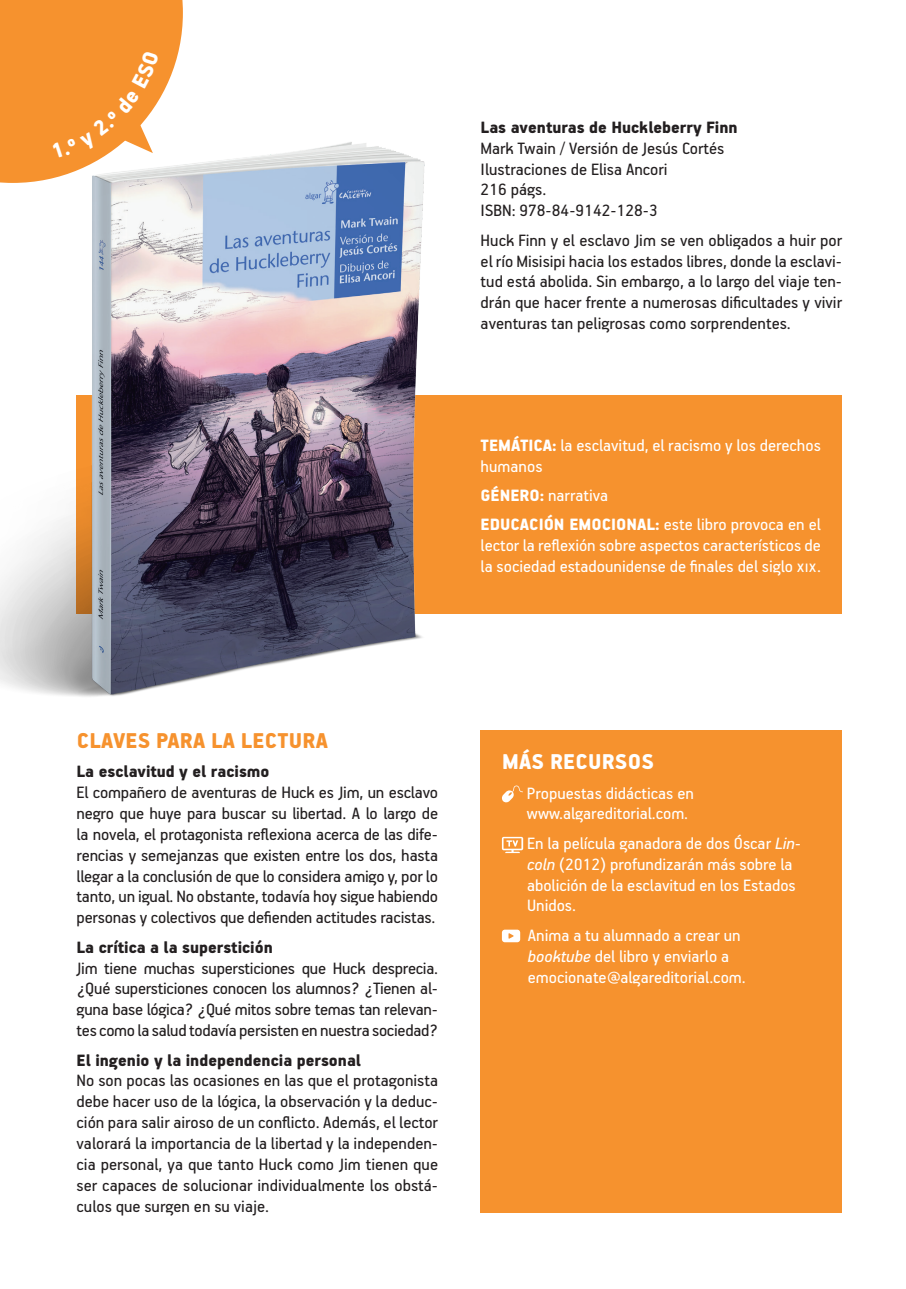
<style>
.page{position:relative;width:906px;height:1289px;background:#fff}
.page>*{position:absolute;margin:0;border:0;box-sizing:border-box;transform-origin:0 0}
.CLAVES_PARA_LA_LECTU{font:900 24px "PF Handbook Pro";letter-spacing:.01em;color:#f6922e}
.t1{font:900 24px "PF Handbook Pro";letter-spacing:.01em;color:#fff}
.Text{font:18.3px/20.9px "PF Handbook Pro";color:#231f20;text-align:justify}
.Temàtica__gènere{font:18.3px/20.9px "PF Handbook Pro";color:#fff}
.Sinopsi{font:18.3px/20.9px "PF Handbook Pro";color:#231f20;text-align:justify}
.Claus{font:900 18.3px "PF Handbook Pro";color:#231f20}
.Text-2{font:900 18.3px "PF Handbook Pro";color:#231f20}
.s1{font-weight:900}
.s2{font-style:italic}
</style>
<div class="page">
<div style="left:77px;top:395px;width:765px;height:218px;background:#f6922e"></div>
<div style="left:480px;top:730px;width:362px;height:482px;background:#f6922e"></div>
<img style="left:0;top:142px;width:460px;height:555px">
<svg style="left:502px;top:785px;width:21px;height:17px"></svg>
<svg style="left:502px;top:836px;width:21px;height:17px"></svg>
<svg style="left:502px;top:929px;width:18px;height:13px"></svg>
<svg style="left:0;top:0;width:183px;height:183px;background:#f6a451"></svg>
<p class="Text-2" style="left:480px;top:116px;width:258px">Las aventuras de Huckleberry Finn</p>
<p class="Text" style="left:480px;top:137px;width:245px">Mark Twain / Versión de Jesús Cortés</p>
<p class="Text" style="left:480px;top:158px;width:188px">Ilustraciones de Elisa Ancori</p>
<p class="Text" style="left:480px;top:179px;width:67px">216 págs.</p>
<p class="Text" style="left:480px;top:200px;width:179px">ISBN: 978-84-9142-128-3</p>
<p class="Sinopsi" style="left:480px;top:229px;width:363px">Huck Finn y el esclavo Jim se ven obligados a huir por el río Misisipi hacia los estados libres, donde la esclavi&shy;tud está abolida. Sin embargo, a lo largo del viaje ten&shy;drán que hacer frente a numerosas dificultades y vivir aventuras tan peligrosas como sorprendentes.</p>
<p class="Temàtica__gènere" style="left:480px;top:434px;width:342px"><span class="s1">TEMÁTICA:</span> la esclavitud, el racismo y los derechos humanos</p>
<p class="Temàtica__gènere" style="left:480px;top:484px;width:129px"><span class="s1">GÉNERO:</span> narrativa</p>
<p class="Temàtica__gènere" style="left:480px;top:514px;width:342px;text-align:justify"><span class="s1">EDUCACIÓN EMOCIONAL:</span> este libro provoca en el lector la reflexión sobre aspectos característicos de la sociedad estadounidense de finales del siglo xix.</p>
<p class="CLAVES_PARA_LA_LECTU" style="left:77px;top:726px;width:252px">CLAVES PARA LA LECTURA</p>
<p class="Claus" style="left:77px;top:760px;width:194px">La esclavitud y el racismo</p>
<p class="Text" style="left:77px;top:781px;width:363px">El compañero de aventuras de Huck es Jim, un esclavo negro que huye para buscar su libertad. A lo largo de la novela, el protagonista reflexiona acerca de las dife&shy;rencias y semejanzas que existen entre los dos, hasta llegar a la conclusión de que lo considera amigo y, por lo tanto, un igual. No obstante, todavía hoy sigue habiendo personas y colectivos que defienden actitudes racistas.</p>
<p class="Claus" style="left:77px;top:936px;width:198px">La crítica a la superstición</p>
<p class="Text" style="left:77px;top:956px;width:363px">Jim tiene muchas supersticiones que Huck desprecia. ¿Qué supersticiones conocen los alumnos? ¿Tienen al&shy;guna base lógica? ¿Qué mitos sobre temas tan relevan&shy;tes como la salud todavía persisten en nuestra sociedad?</p>
<p class="Claus" style="left:77px;top:1048px;width:286px">El ingenio y la independencia personal</p>
<p class="Text" style="left:77px;top:1069px;width:363px">No son pocas las ocasiones en las que el protagonista debe hacer uso de la lógica, la observación y la deduc&shy;ción para salir airoso de un conflicto. Además, el lector valorará la importancia de la libertad y la independen&shy;cia personal, ya que tanto Huck como Jim tienen que ser capaces de solucionar individualmente los obstá&shy;culos que surgen en su viaje.</p>
<h1 class="t1" style="left:502px;top:747px;width:153px">MÁS RECURSOS</h1>
<p class="Temàtica__gènere" style="left:527px;top:782px;width:168px">Propuestas didácticas en www.algareditorial.com.</p>
<p class="Temàtica__gènere" style="left:527px;top:832px;width:276px">En la película ganadora de dos Óscar <span class="s2">Lin&shy;coln</span> (2012) profundizarán más sobre la abolición de la esclavitud en los Estados<br>Unidos.</p>
<p class="Temàtica__gènere" style="left:528px;top:924px;width:219px">Anima a tu alumnado a crear un <span class="s2">booktube</span> del libro y enviarlo a emocionate@algareditorial.com.</p>
</div>
